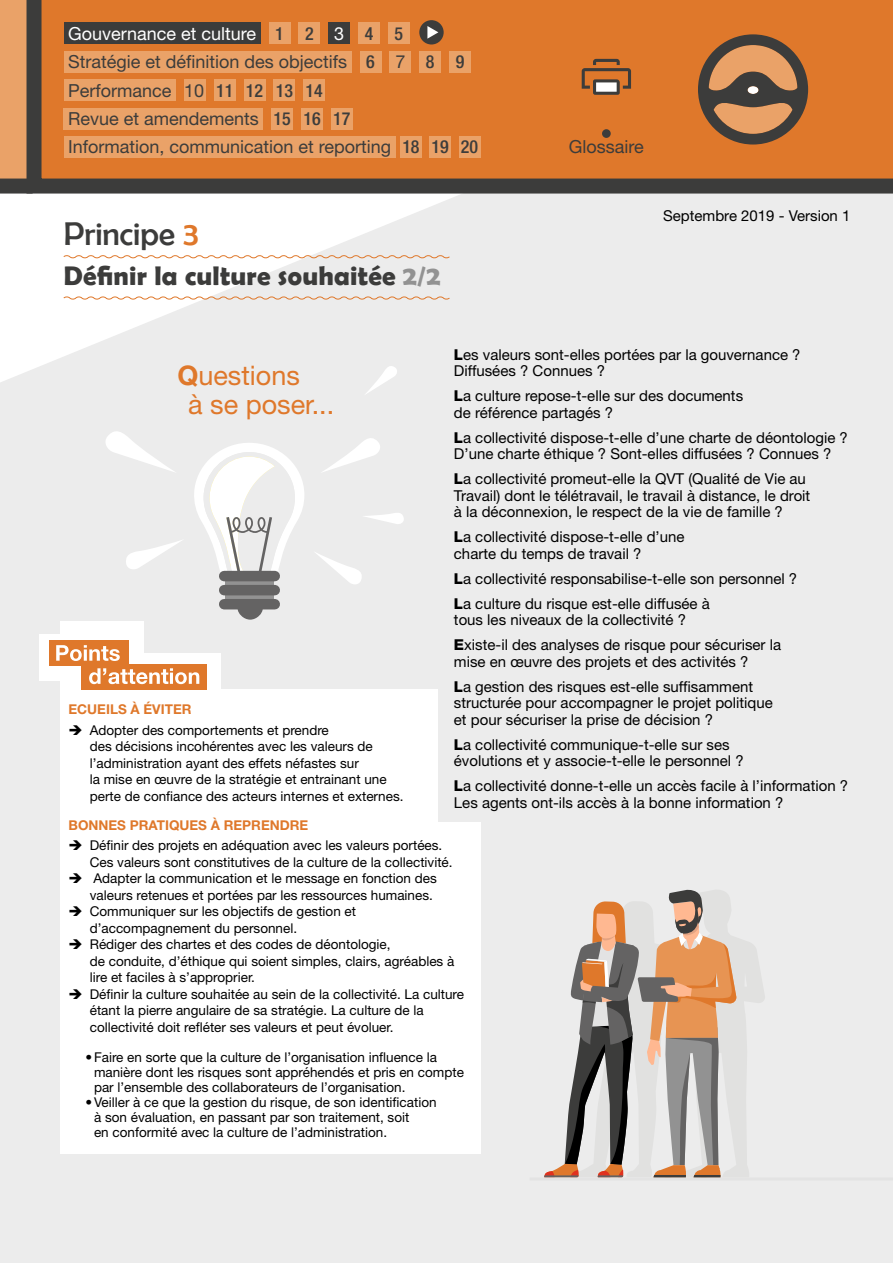
<style>
.page{position:relative;width:893px;height:1263px;background:#fff}
.page>*{position:absolute;margin:0;border:0;box-sizing:border-box;transform-origin:0 0}
.Principe{font:33px "Berlin Sans FB";color:#3c3c3b}
.T01_8_61_89_2{font:700 27px "Berlin Sans FB Demi";letter-spacing:.01em;color:#3c3c3b}
.Question_a_se_poser{font:27px "Helvetica Neue LT Std";color:#df782b}
.t1{font:18px/28.5px "Helvetica Neue LT Std";color:#3c3c3b}
.t2{font:500 condensed 18px "Helvetica Neue LT Std";color:#3c3c3b}
.Menu_TITRE_White{font:18px "Helvetica Neue LT Std";color:#fff}
.Question_a_se_poser-2{font:15px/16.5px "Helvetica Neue LT Std";color:#000}
.t3{font:13.5px/16.5px "Helvetica Neue LT Std";color:#000}
.Points_d_Attention_T{font:700 13.5px "Helvetica Neue LT Std";color:#df782b}
.s1{color:#df782b}
.s2{color:#929292}
.s3{font-weight:800}
.s4{font-weight:700}
</style>
<div class="page">
<div style="left:0;top:179px;width:893px;height:1084px;background:#ececec"></div>
<svg style="left:0;top:194px;width:443px;height:188px;fill:#fff"></svg>
<div style="left:0;top:0;width:33px;height:179px;background:#eaa268"></div>
<div style="left:0;top:179px;width:33px;height:15px;background:#3c3c3b"></div>
<svg style="left:19px;top:0;width:874px;height:201px;background:#cd7d40"></svg>
<svg style="left:698px;top:34px;width:110px;height:111px;background:#9c6c47"></svg>
<div style="left:329px;top:23px;width:21px;height:21px;background:#3c3c3b"></div>
<div style="left:419px;top:20px;width:25px;height:25px;background:#3c3c3b;border-radius:50%"></div>
<svg style="left:427px;top:26px;width:11px;height:13px"></svg>
<div style="left:60px;top:689px;width:420px;height:465px;background:#fff"></div>
<div style="left:60px;top:622px;width:84px;height:39px;background:#fff"></div>
<div style="left:39px;top:634px;width:84px;height:46px;background:#fff"></div>
<div style="left:60px;top:653px;width:161px;height:46px;background:#fff"></div>
<div style="left:81px;top:664px;width:126px;height:26px;background:#df782b"></div>
<svg style="left:89px;top:668px;width:110px;height:16px"></svg>
<div style="left:49px;top:640px;width:79px;height:26px;background:#df782b"></div>
<svg style="left:56px;top:645px;width:64px;height:16px"></svg>
<div style="left:438px;top:663px;width:206px;height:158px;background:#ececec"></div>
<svg style="left:63px;top:254px;width:387px;height:5px"></svg>
<svg style="left:63px;top:295px;width:387px;height:6px"></svg>
<svg style="left:544px;top:889px;width:221px;height:288px"></svg>
<hr style="left:530px;top:1177px;width:363px;height:3px;background:#e3e3e3">
<svg style="left:194px;top:443px;width:110px;height:141px"></svg>
<div style="left:225px;top:577px;width:48px;height:26px;background:linear-gradient(to right,#898989,#898989)"></div>
<div style="left:224px;top:571px;width:51px;height:10px;background:#646363"></div>
<div style="left:224px;top:585px;width:51px;height:10px;background:#646363"></div>
<div style="left:224px;top:599px;width:51px;height:10px;background:#646363"></div>
<svg style="left:238px;top:609px;width:25px;height:11px"></svg>
<svg style="left:106px;top:431px;width:68px;height:41px"></svg>
<svg style="left:126px;top:540px;width:56px;height:29px"></svg>
<svg style="left:323px;top:438px;width:57px;height:34px"></svg>
<svg style="left:315px;top:552px;width:47px;height:32px"></svg>
<svg style="left:364px;top:513px;width:40px;height:11px"></svg>
<svg style="left:364px;top:363px;width:35px;height:31px"></svg>
<svg style="left:582px;top:59px;width:49px;height:36px;background:#ab7247"></svg>
<div style="left:602px;top:129px;width:9px;height:9px;background:#3c3c3b;border-radius:50%"></div>
<h3 class="Menu_TITRE_White" style="left:68px;top:23px;width:190px">Gouvernance et culture</h3>
<h3 class="t1" style="left:68px;top:47px;width:325px">Stratégie et définition des objectifs<br>Performance<br>Revue et amendements<br>Information, communication et reporting</h3>
<p class="Menu_TITRE_White" style="left:334px;top:23px;width:12px">3</p>
<h3 class="t2" style="left:275px;top:23px;width:10px">1</h3>
<h3 class="t2" style="left:305px;top:23px;width:10px">2</h3>
<h3 class="t2" style="left:365px;top:23px;width:10px">4</h3>
<h3 class="t2" style="left:395px;top:23px;width:10px">5</h3>
<h3 class="t2" style="left:366px;top:51px;width:10px">6</h3>
<h3 class="t2" style="left:426px;top:51px;width:10px">8</h3>
<h3 class="t2" style="left:456px;top:51px;width:10px">9</h3>
<h3 class="t1" style="left:395px;top:47px;width:12px">7</h3>
<h3 class="t1" style="left:184px;top:76px;width:22px">10</h3>
<h3 class="t2" style="left:216px;top:79px;width:19px">11</h3>
<h3 class="t2" style="left:246px;top:79px;width:19px">12</h3>
<h3 class="t2" style="left:276px;top:79px;width:19px">13</h3>
<h3 class="t2" style="left:306px;top:79px;width:19px">14</h3>
<h3 class="t2" style="left:274px;top:108px;width:19px">15</h3>
<h3 class="t2" style="left:303px;top:108px;width:19px">16</h3>
<h3 class="t2" style="left:333px;top:108px;width:19px">17</h3>
<h3 class="t2" style="left:402px;top:136px;width:19px">18</h3>
<h3 class="t2" style="left:432px;top:136px;width:19px">19</h3>
<h3 class="t2" style="left:461px;top:136px;width:19px">20</h3>
<p class="Principe" style="left:64px;top:215px;width:136px">Principe <span class="s1">3</span></p>
<p class="T01_8_61_89_2" style="left:64px;top:260px;width:378px">Définir la culture souhaitée <span class="s2">2/2</span></p>
<h3 class="t1" style="left:569px;top:133px;width:76px">Glossaire</h3>
<p class="Question_a_se_poser-2" style="left:663px;top:207px;width:189px">Septembre 2019 - Version 1</p>
<p class="Question_a_se_poser-2" style="left:454px;top:346px;width:348px"><span class="s3">L</span>es valeurs sont-elles portées par la gouvernance ?<br>Diffusées ? Connues ?</p>
<p class="Question_a_se_poser-2" style="left:454px;top:387px;width:291px"><span class="s3">L</span>a culture repose-t-elle sur des documents de référence partagés ?</p>
<p class="Question_a_se_poser-2" style="left:454px;top:429px;width:395px"><span class="s3">L</span>a collectivité dispose-t-elle d’une charte de déontologie ?<br>D’une charte éthique ? Sont-elles diffusées ? Connues ?</p>
<p class="Question_a_se_poser-2" style="left:454px;top:470px;width:358px"><span class="s3">L</span>a collectivité promeut-elle la QVT (Qualité de Vie au<br>Travail) dont le télétravail, le travail à distance, le droit à la déconnexion, le respect de la vie de famille ?</p>
<p class="Question_a_se_poser-2" style="left:454px;top:528px;width:232px"><span class="s3">L</span>a collectivité dispose-t-elle d’une charte du temps de travail ?</p>
<p class="Question_a_se_poser-2" style="left:454px;top:570px;width:345px"><span class="s3">L</span>a collectivité responsabilise-t-elle son personnel ?</p>
<p class="Question_a_se_poser-2" style="left:454px;top:595px;width:257px"><span class="s3">L</span>a culture du risque est-elle diffusée à tous les niveaux de la collectivité ?</p>
<p class="Question_a_se_poser-2" style="left:454px;top:636px;width:329px"><span class="s3">E</span>xiste-il des analyses de risque pour sécuriser la mise en œuvre des projets et des activités ?</p>
<p class="Question_a_se_poser-2" style="left:454px;top:678px;width:320px"><span class="s3">L</span>a gestion des risques est-elle suffisamment structurée pour accompagner le projet politique et pour sécuriser la prise de décision ?</p>
<p class="Question_a_se_poser-2" style="left:454px;top:736px;width:291px"><span class="s3">L</span>a collectivité communique-t-elle sur ses évolutions et y associe-t-elle le personnel ?</p>
<p class="Question_a_se_poser-2" style="left:454px;top:777px;width:396px"><span class="s3">L</span>a collectivité donne-t-elle un accès facile à l’information ?<br>Les agents ont-ils accès à la bonne information ?</p>
<p class="Question_a_se_poser" style="left:177px;top:360px;width:124px"><span class="s4">Q</span>uestions</p>
<p class="Question_a_se_poser" style="left:188px;top:388px;width:148px">à se poser...</p>
<p class="Points_d_Attention_T" style="left:69px;top:701px;width:124px">ECUEILS À ÉVITER</p>
<p class="t3" style="left:90px;top:722px;width:315px">Adopter des comportements et prendre<br>des décisions incohérentes avec les valeurs de l’administration ayant des effets néfastes sur<br>la mise en œuvre de la stratégie et entrainant une perte de confiance des acteurs internes et externes.</p>
<p class="Points_d_Attention_T" style="left:69px;top:816px;width:241px">BONNES PRATIQUES À REPRENDRE</p>
<p class="t3" style="left:90px;top:837px;width:364px">Définir des projets en adéquation avec les valeurs portées.<br>Ces valeurs sont constitutives de la culture de la collectivité.</p>
<p class="t3" style="left:90px;top:870px;width:349px">Adapter la communication et le message en fonction des valeurs retenues et portées par les ressources humaines.</p>
<p class="t3" style="left:90px;top:903px;width:268px">Communiquer sur les objectifs de gestion et d’accompagnement du personnel.</p>
<p class="t3" style="left:90px;top:936px;width:366px">Rédiger des chartes et des codes de déontologie,<br>de conduite, d’éthique qui soient simples, clairs, agréables à lire et faciles à s’approprier.</p>
<p class="t3" style="left:90px;top:986px;width:376px">Définir la culture souhaitée au sein de la collectivité. La culture étant la pierre angulaire de sa stratégie. La culture de la collectivité doit refléter ses valeurs et peut évoluer.</p>
<p class="t3" style="left:94px;top:1049px;width:371px;line-height:15px;text-indent:-9px">•Faire en sorte que la culture de l’organisation influence la manière dont les risques sont appréhendés et pris en compte par l’ensemble des collaborateurs de l’organisation.</p>
<p class="t3" style="left:94px;top:1094px;width:344px;line-height:15px;text-indent:-9px">•Veiller à ce que la gestion du risque, de son identification à son évaluation, en passant par son traitement, soit<br>en conformité avec la culture de l’administration.</p>
</div>
